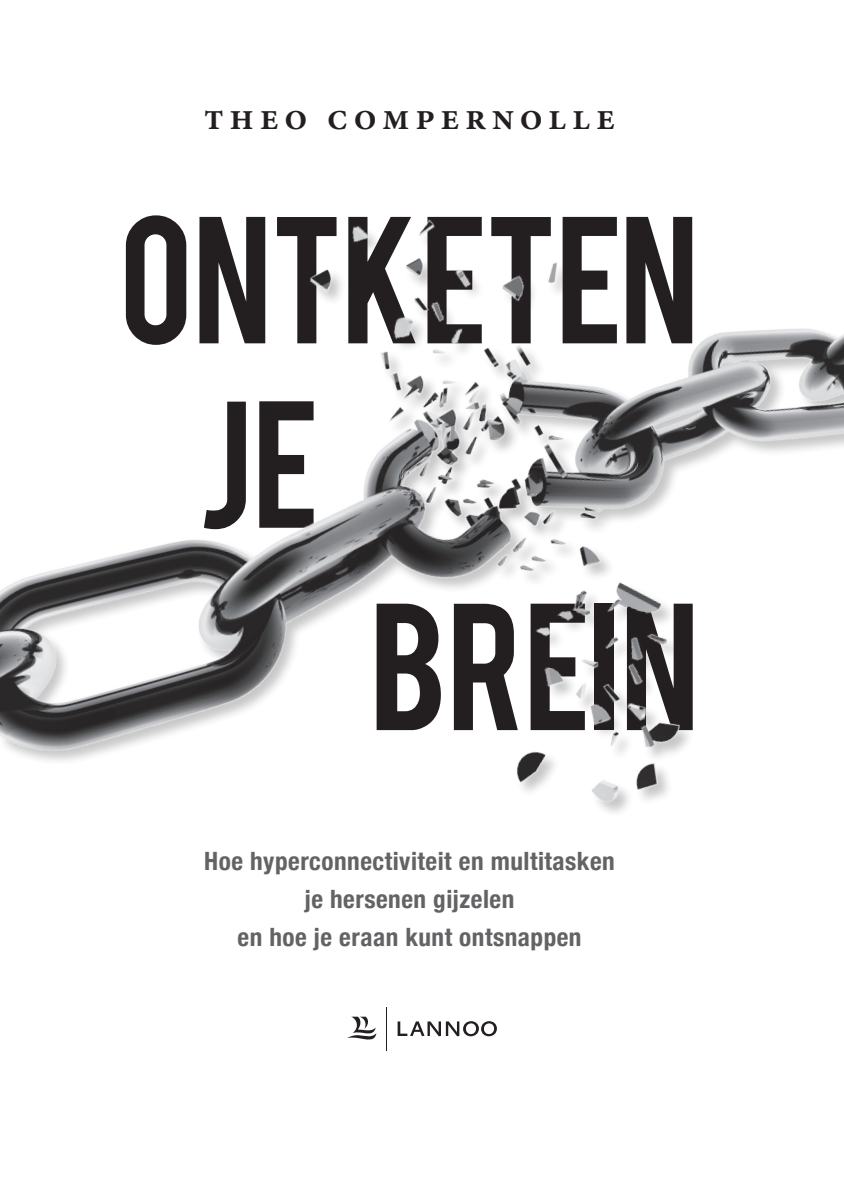
<style>
.page{position:relative;width:844px;height:1191px;background:#fff}
.page>*{position:absolute;margin:0;border:0;box-sizing:border-box;transform-origin:0 0}
.t1{font:141.92px "Bebas";letter-spacing:-.01em;color:#231f20}
.t2{font:600 37.8px "Minion Pro";letter-spacing:.15em;color:#231f20}
.t3{font:700 condensed 25.2px/37.8px "Helvetica Neue";letter-spacing:.02em;color:#636366;text-align:center}
</style>
<div class="page">
<img style="left:0;top:221px;width:843px;height:592px">
<svg style="left:347px;top:1016px;width:29px;height:24px"></svg>
<hr style="left:386px;top:1007px;width:1px;height:43px;background:#231f20">
<svg style="left:397px;top:1021px;width:100px;height:15px"></svg>
<p class="t2" style="left:204px;top:94px;width:413px">Theo Compernolle</p>
<p class="t1" style="left:119px;top:177px;width:580px">ONTKETEN</p>
<p class="t1" style="left:197px;top:361px;width:124px">JE</p>
<p class="t1" style="left:370px;top:563px;width:330px">BREIN</p>
<p class="t3" style="left:204px;top:840px;width:412px">Hoe hyperconnectiviteit en multitasken je hersenen gijzelen<br>en hoe je eraan kunt ontsnappen</p>
</div>
